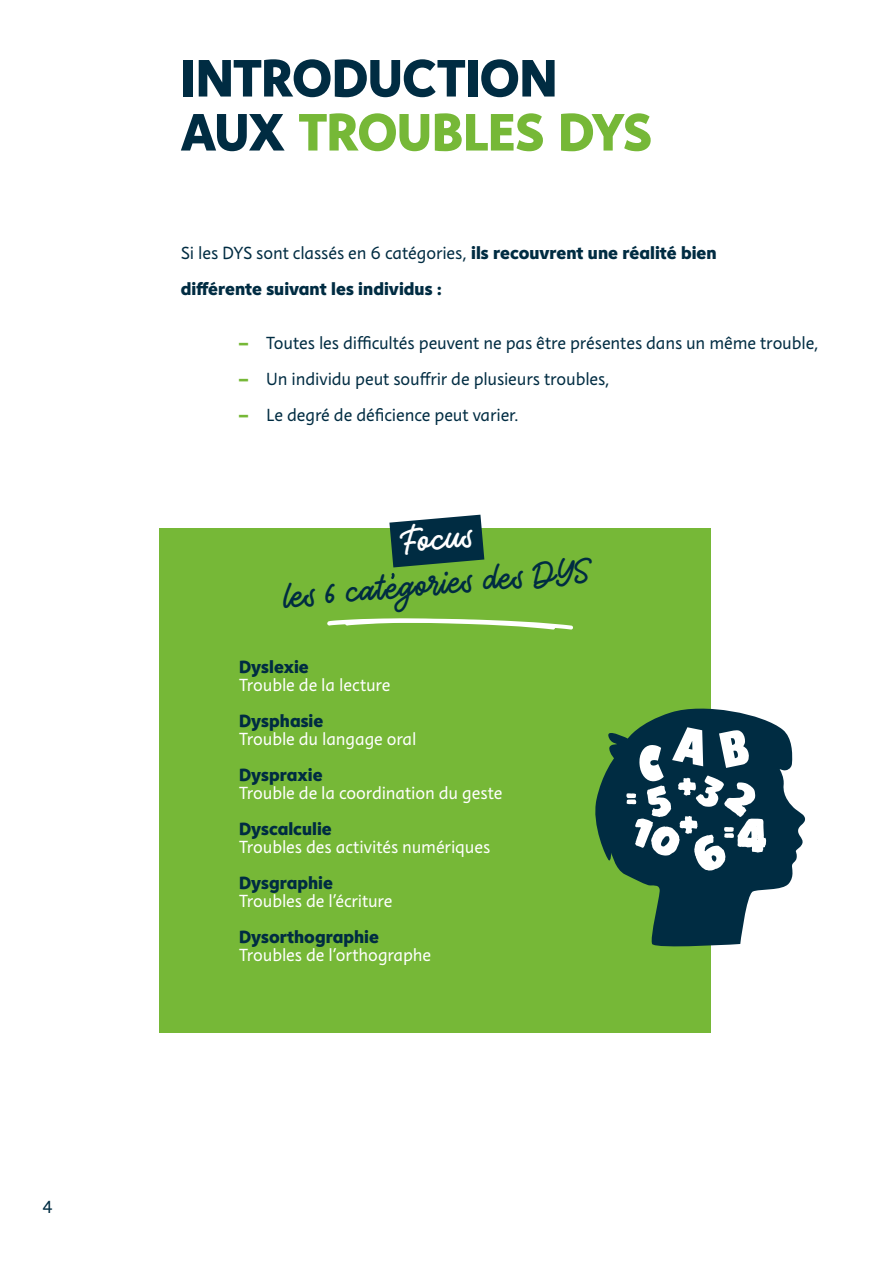
<style>
.page{position:relative;width:893px;height:1263px;background:#fff}
.page>*{position:absolute;margin:0;border:0;box-sizing:border-box;transform-origin:0 0}
.Section_-H1{font:800 54px/54px "Instant 5";letter-spacing:-.005em;color:#002c42}
.Section_-_H2{font:45px/45px "Auto Rich";color:#002c42;text-align:center}
.t1{font:18px/18px "Instant 3";letter-spacing:-.005em;color:#fff}
.t2{font:18px "Instant 3";letter-spacing:-.005em;color:#002c42}
.t3{font:800 18px/36px "Instant 5";color:#002c42}
.s1{color:#76b837}
.s2{font-family:"Instant 3";font-weight:400}
.s3{font-family:"Instant 5";font-weight:800;color:#76b837}
.s4{color:#fff}
.s5{font-family:"Instant 5";font-weight:800;color:#002c42}
</style>
<div class="page">
<div style="left:159px;top:528px;width:552px;height:505px;background:#76b837"></div>
<svg style="left:327px;top:618px;width:246px;height:12px"></svg>
<svg style="left:389px;top:514px;width:96px;height:65px"></svg>
<svg style="left:595px;top:708px;width:210px;height:239px;fill:#002c42"></svg>
<svg style="left:626px;top:727px;width:140px;height:143px;background:#51707e"></svg>
<p class="t2" style="left:43px;top:1195px;width:12px">4</p>
<h1 class="Section_-H1" style="left:181px;top:50px;width:473px">INTRODUCTION<br>AUX <span class="s1">TROUBLES DYS</span></h1>
<p class="t3" style="left:181px;top:234px;width:537px"><span class="s2">Si les DYS sont classés en 6 catégories,</span> ils recouvrent une réalité bien différente suivant les individus :</p>
<p class="t2" style="left:239px;top:331px;width:581px"><span class="s3">–</span> Toutes les difficultés peuvent ne pas être présentes dans un même trouble,</p>
<p class="t2" style="left:239px;top:367px;width:372px"><span class="s3">–</span> Un individu peut souffrir de plusieurs troubles,</p>
<p class="t2" style="left:239px;top:403px;width:281px"><span class="s3">–</span> Le degré de déficience peut varier.</p>
<h2 class="Section_-_H2" style="left:277px;top:534px;width:310px;rotate:-5deg"><span class="s4">Focus<br></span>les 6 categories des DYS</h2>
<p class="t1" style="left:239px;top:658px;width:153px"><span class="s5">Dyslexie<br></span>Trouble de la lecture</p>
<p class="t1" style="left:239px;top:712px;width:179px"><span class="s5">Dysphasie<br></span>Trouble du langage oral</p>
<p class="t1" style="left:239px;top:766px;width:265px"><span class="s5">Dyspraxie<br></span>Trouble de la coordination du geste</p>
<p class="t1" style="left:239px;top:820px;width:253px"><span class="s5">Dyscalculie<br></span>Troubles des activités numériques</p>
<p class="t1" style="left:239px;top:874px;width:155px"><span class="s5">Dysgraphie<br></span>Troubles de l'écriture</p>
<p class="t1" style="left:239px;top:928px;width:193px"><span class="s5">Dysorthographie<br></span>Troubles de l'orthographe</p>
</div>
